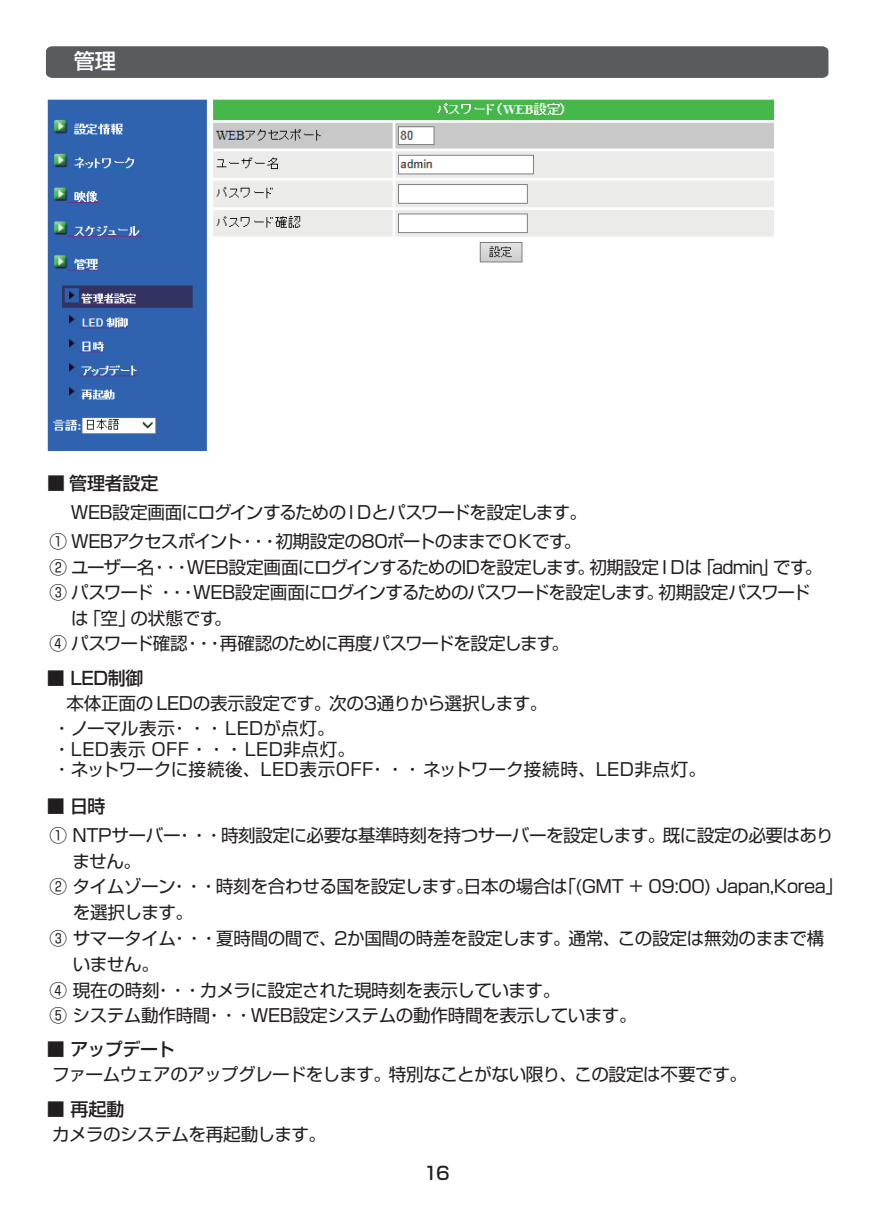
<style>
.page{position:relative;width:874px;height:1225px;background:#fff}
.page>*{position:absolute;margin:0;border:0;box-sizing:border-box;transform-origin:0 0}
.t1{font:500 21.2px "Shin Go Pro";color:#fff}
.t2{font:500 18px "Shin Go Pro";letter-spacing:-.015em;color:#231f20}
.t3{font:17.6px/25.8px "Shin Go Pro";letter-spacing:-.03em;color:#231f20}
.t4{font:17.6px/25.6px "Shin Go Pro";letter-spacing:-.05em;color:#231f20}
.t5{font:17.6px/20.6px "Shin Go Pro";letter-spacing:.02em;color:#231f20}
.t6{font:17.6px "Shin Go Pro";letter-spacing:-.06em;color:#231f20}
</style>
<div class="page">
<div style="left:46px;top:46px;width:782px;height:32px;background:#595c5f"></div>
<img style="left:47px;top:99px;width:726px;height:351px">
<p class="t1" style="left:74px;top:44px;width:65px">管理　</p>
<p class="t2" style="left:47px;top:468px;width:113px">■ 管理者設定</p>
<p class="t6" style="left:71px;top:497px;width:517px">WEB設定画面にログインするためのＩＤとパスワードを設定します。</p>
<p class="t4" style="left:49px;top:526px;width:774px">① WEBアクセスポイント・・・初期設定の80ポートのままでＯＫです。<br>② ユーザー名・・・WEB設定画面にログインするためのIDを設定します。初期設定ＩＤは「admin」です。③ パスワード ・・・WEB設定画面にログインするためのパスワードを設定します。初期設定パスワード　 は「空」の状態です。<br>④ パスワード確認・・・再確認のために再度パスワードを設定します。</p>
<p class="t2" style="left:47px;top:663px;width:98px">■ LED制御</p>
<p class="t3" style="left:66px;top:688px;width:482px">本体正面の LEDの表示設定です。次の3通りから選択します。</p>
<p class="t5" style="left:53px;top:716px;width:654px">・ノーマル表示・・・ LEDが点灯。<br>・LED表示 OFF ・・・ LED非点灯。<br>・ネットワークに接続後、LED表示OFF・・・ ネットワーク接続時、LED非点灯。</p>
<p class="t2" style="left:47px;top:791px;width:60px">■ 日時</p>
<p class="t3" style="left:49px;top:820px;width:794px">① NTPサーバー・・・時刻設定に必要な基準時刻を持つサーバーを設定します。既に設定の必要はあり　 ません。<br>② タイムゾーン・・・時刻を合わせる国を設定します。日本の場合は「(GMT + 09:00) Japan,Korea」　 を選択します。<br>③ サマータイム・・・夏時間の間で、2か国間の時差を設定します。通常、この設定は無効のままで構　 いません。<br>④ 現在の時刻・・・カメラに設定された現時刻を表示しています。<br>⑤ システム動作時間・・・WEB設定システムの動作時間を表示しています。</p>
<p class="t2" style="left:47px;top:1034px;width:129px">■ アップデート</p>
<p class="t3" style="left:52px;top:1059px;width:696px">ファームウェアのアップグレードをします。特別なことがない限り、この設定は不要です。</p>
<p class="t2" style="left:47px;top:1094px;width:79px">■ 再起動</p>
<p class="t3" style="left:52px;top:1119px;width:275px">カメラのシステムを再起動します。</p>
<p class="t2" style="left:423px;top:1158px;width:28px">16</p>
</div>
